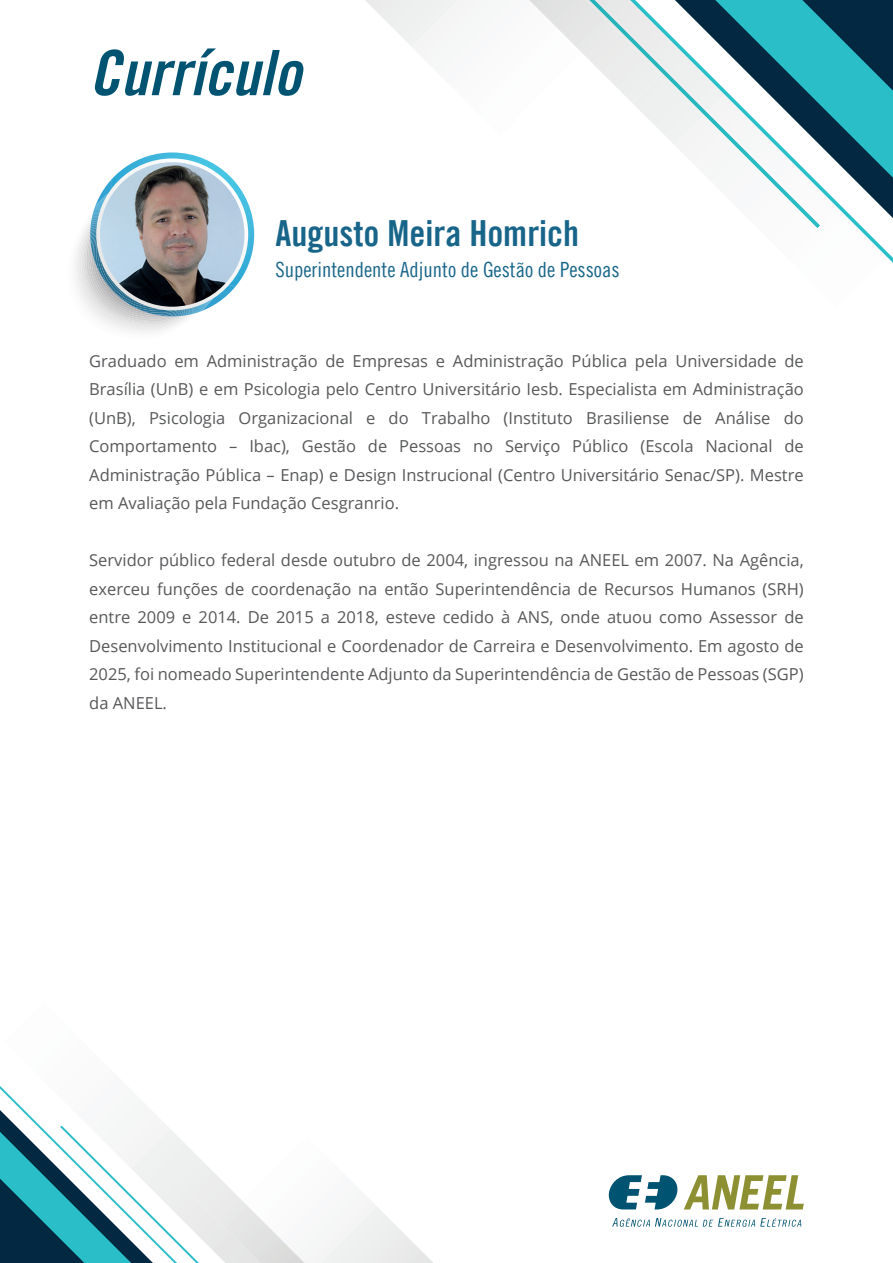
<style>
.page{position:relative;width:893px;height:1263px;background:#fff}
.page>*{position:absolute;margin:0;border:0;box-sizing:border-box;transform-origin:0 0}
.t1{font:62.55px "Trade Gothic LT Bold Cond Twenty Obl";color:#015372}
.t2{font:36px "Trade Gothic LT Pro Bd Cn 20";color:#186589}
.t3{font:21px "Trade Gothic LT Pro Cn 18";color:#186589}
.t4{font:16.5px/28.5px "Open Sans";color:#57585a;text-align:justify}
</style>
<div class="page">
<svg style="left:820px;top:0;width:73px;height:263px"></svg>
<svg style="left:633px;top:0;width:187px;height:228px"></svg>
<svg style="left:365px;top:0;width:113px;height:56px"></svg>
<img style="left:529px;top:0;width:131px;height:103px">
<svg style="left:0;top:1086px;width:433px;height:177px"></svg>
<img style="left:181px;top:1161px;width:124px;height:102px">
<svg style="left:612px;top:1218px;width:189px;height:9px"></svg>
<svg style="left:608px;top:1175px;width:196px;height:34px"></svg>
<svg style="left:75px;top:152px;width:179px;height:181px"></svg>
<svg style="left:96px;top:158px;width:152px;height:152px"></svg>
<img style="left:100px;top:162px;width:144px;height:145px;border-radius:72px">
<h1 class="t1" style="left:89px;top:35px;width:213px">Currículo</h1>
<h2 class="t2" style="left:275px;top:211px;width:305px">Augusto Meira Homrich</h2>
<p class="t3" style="left:275px;top:257px;width:346px">Superintendente Adjunto de Gestão de Pessoas</p>
<p class="t4" style="left:89px;top:346px;width:716px">Graduado em Administração de Empresas e Administração Pública pela Universidade de Brasília (UnB) e em Psicologia pelo Centro Universitário Iesb. Especialista em Administração (UnB), Psicologia Organizacional e do Trabalho (Instituto Brasiliense de Análise do Comportamento – Ibac), Gestão de Pessoas no Serviço Público (Escola Nacional de Administração Pública – Enap) e Design Instrucional (Centro Universitário Senac/SP). Mestre em Avaliação pela Fundação Cesgranrio.</p>
<p class="t4" style="left:89px;top:545px;width:716px">Servidor público federal desde outubro de 2004, ingressou na ANEEL em 2007. Na Agência, exerceu funções de coordenação na então Superintendência de Recursos Humanos (SRH) entre 2009 e 2014. De 2015 a 2018, esteve cedido à ANS, onde atuou como Assessor de Desenvolvimento Institucional e Coordenador de Carreira e Desenvolvimento. Em agosto de 2025, foi nomeado Superintendente Adjunto da Superintendência de Gestão de Pessoas (SGP) da ANEEL.</p>
</div>
